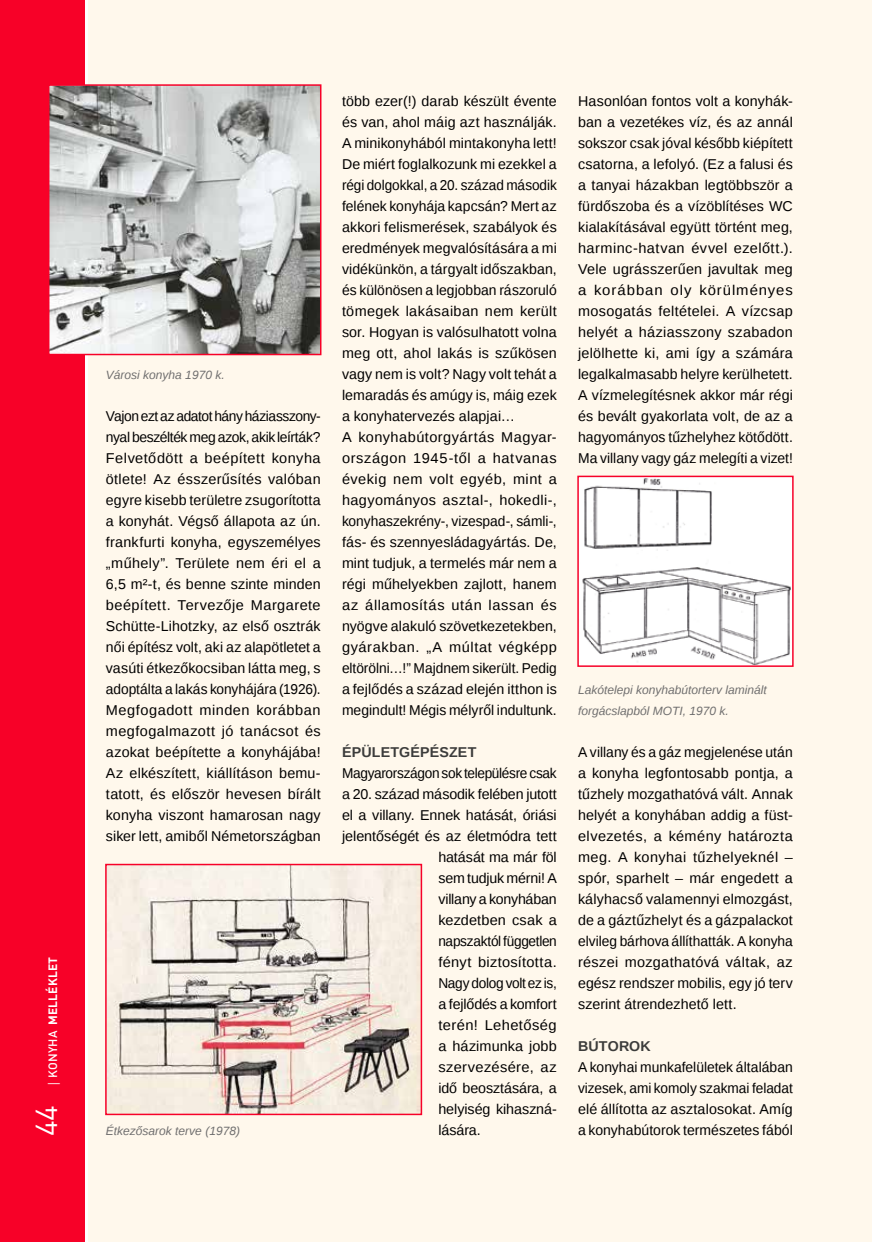
<style>
.page{position:relative;width:872px;height:1242px;background:#fff}
.page>*{position:absolute;margin:0;border:0;box-sizing:border-box;transform-origin:0 0}
.t1{font:30px "DIN Pro";color:#fff}
.t2{font:14.25px/21px "Liberation Sans";letter-spacing:.005em;color:#000;text-align:justify}
.t3{font:14.25px "Liberation Sans";letter-spacing:-.02em;color:#000;scale:.96 1}
.t4{font:14.25px "Liberation Sans";letter-spacing:-.025em;color:#000;scale:.96 1}
.t5{font:14.25px "Liberation Sans";letter-spacing:.025em;color:#000}
.t6{font:700 14.25px "Liberation Sans";letter-spacing:.01em;color:#3c3c3b}
.t7{font:14.25px "Liberation Sans";letter-spacing:-.015em;color:#000}
.t8{font:italic 12px/21px "Liberation Sans";color:#706f6f}
.t9{font:700 12px "DIN Pro";letter-spacing:.01em;color:#fff}
.s1{font-family:"Open Sans";font-weight:400}
.s2{font-weight:500}
</style>
<div class="page">
<div style="left:0;top:0;width:85px;height:1242px;background:#f70128"></div>
<div style="left:89px;top:0;width:783px;height:1242px;background:#fff8ec"></div>
<img style="left:580px;top:478px;width:210px;height:186px">
<div style="left:577px;top:475px;width:216px;height:192px;border:2px solid #f70128"></div>
<img style="left:51px;top:87px;width:267px;height:265px">
<div style="left:48px;top:84px;width:273px;height:271px;border:2px solid #f70128"></div>
<img style="left:108px;top:866px;width:311px;height:246px">
<div style="left:105px;top:863px;width:317px;height:252px;border:2px solid #f70128"></div>
<p class="t9" style="left:45px;top:1087px;width:132px;rotate:-90deg"><span class="s1">|</span> <span class="s2">KONYHA</span> MELLÉKLET</p>
<h1 class="t1" style="left:26px;top:1136px;width:33px;rotate:-90deg">44</h1>
<p class="t8" style="left:106px;top:364px;width:120px">Városi konyha 1970 k.</p>
<p class="t2" style="left:106px;top:406px;width:216px">Vajon ezt az adatot hány háziasszon - nyal beszélték meg azok, akik leírták?<br>Felvetődött a beépített konyha ötlete! Az ésszerűsítés valóban egyre kisebb területre zsugorította a konyhát. Végső állapota az ún. frankfurti konyha, egyszemélyes „műhely”. Területe nem éri el a 6,5 m²-t, és benne szinte minden beépített. Tervezője Margarete Schütte-Lihotzky, az első osztrák női építész volt, aki az alapötletet a vasúti étkezőkocsiban látta meg, s adoptálta a lakás konyhájára (1926).<br>Megfogadott minden korábban megfogalmazott jó tanácsot és azokat beépítette a konyhájába!<br>Az elkészített, kiállításon bemu&shy;tatott, és először hevesen bírált konyha viszont hamarosan nagy siker lett, amiből Németországban</p>
<p class="t8" style="left:106px;top:1120px;width:136px">Étkezősarok terve (1978)</p>
<p class="t2" style="left:342px;top:91px;width:216px;text-align:left">több ezer(!) darab készült évente és van, ahol máig azt használják.<br>A minikonyhából mintakonyha lett!<br>De miért foglalkozunk mi ezekkel a régi dolgokkal, a 20. század második felének konyhája kapcsán? Mert az akkori felismerések, szabályok és eredmények megvalósítására a mi vidékünkön, a tárgyalt időszakban, és különösen a legjobban rászoruló tömegek lakásaiban nem került sor. Hogyan is valósulhatott volna meg ott, ahol lakás is szűkösen vagy nem is volt? Nagy volt tehát a lemaradás és amúgy is, máig ezek a konyhatervezés alapjai…<br>A konyhabútorgyártás Magyar&shy;országon 1945-től a hatvanas évekig nem volt egyéb, mint a hagyományos asztal-, hokedli-, konyhaszekrény-, vizespad-, sámli-, fás- és szennyesládagyártás. De, mint tudjuk, a termelés már nem a régi műhelyekben zajlott, hanem az államosítás után lassan és nyögve alakuló szövetkezetekben, gyárakban. „A múltat végképp eltörölni…!” Majdnem sikerült. Pedig a fejlődés a század elején itthon is megindult! Mégis mélyről indultunk.</p>
<p class="t6" style="left:342px;top:742px;width:136px">ÉPÜLETGÉPÉSZET</p>
<p class="t4" style="left:342px;top:765px;width:225px">Magyarországon sok településre csak</p>
<p class="t2" style="left:342px;top:784px;width:216px">a 20. század második felében jutott</p>
<p class="t2" style="left:342px;top:805px;width:216px">el a villany. Ennek hatását, óriási</p>
<p class="t2" style="left:342px;top:826px;width:216px">jelentőségét és az életmódra tett</p>
<p class="t2" style="left:438px;top:847px;width:120px">hatását ma már föl</p>
<p class="t2" style="left:438px;top:868px;width:120px">sem tudjuk mérni! A</p>
<p class="t7" style="left:438px;top:891px;width:120px">villany a konyhában</p>
<p class="t2" style="left:438px;top:910px;width:120px">kezdetben csak a</p>
<p class="t3" style="left:438px;top:933px;width:125px">napszaktól független</p>
<p class="t2" style="left:438px;top:952px;width:120px">fényt biztosította.</p>
<p class="t3" style="left:438px;top:975px;width:125px">Nagy dolog volt ez is,</p>
<p class="t2" style="left:438px;top:994px;width:120px">a fejlődés a komfort</p>
<p class="t5" style="left:438px;top:1017px;width:120px">terén! Lehetőség</p>
<p class="t2" style="left:438px;top:1036px;width:120px">a házimunka jobb</p>
<p class="t5" style="left:438px;top:1059px;width:120px">szervezésére, az</p>
<p class="t2" style="left:438px;top:1078px;width:120px">idő beosztására, a</p>
<p class="t2" style="left:438px;top:1099px;width:120px">helyiség kihaszná-</p>
<p class="t2" style="left:438px;top:1120px;width:44px">lására.</p>
<p class="t2" style="left:578px;top:91px;width:216px">Hasonlóan fontos volt a konyhák&shy;ban a vezetékes víz, és az annál sokszor csak jóval később kiépített csatorna, a lefolyó. (Ez a falusi és a tanyai házakban legtöbbször a fürdőszoba és a vízöblítéses WC kialakításával együtt történt meg, harminc-hatvan évvel ezelőtt.).<br>Vele ugrásszerűen javultak meg a korábban oly körülményes mosogatás feltételei. A vízcsap helyét a háziasszony szabadon jelölhette ki, ami így a számára legalkalmasabb helyre kerülhetett.<br>A vízmelegítésnek akkor már régi és bevált gyakorlata volt, de az a hagyományos tűzhelyhez kötődött.<br>Ma villany vagy gáz melegíti a vizet!</p>
<p class="t8" style="left:578px;top:679px;width:190px">Lakótelepi konyhabútorterv laminált forgácslapból MOTI, 1970 k.</p>
<p class="t2" style="left:578px;top:742px;width:216px">A villany és a gáz megjelenése után a konyha legfontosabb pontja, a tűzhely mozgathatóvá vált. Annak helyét a konyhában addig a füst&shy;elvezetés, a kémény határozta meg. A konyhai tűzhelyeknél – spór, sparhelt – már engedett a kályhacső valamennyi elmozgást, de a gáztűzhelyt és a gázpalackot elvileg bárhova állíthatták. A konyha részei mozgathatóvá váltak, az egész rendszer mobilis, egy jó terv szerint átrendezhető lett.</p>
<p class="t6" style="left:578px;top:1036px;width:74px">BÚTOROK</p>
<p class="t2" style="left:578px;top:1057px;width:216px">A konyhai munkafelületek általában vizesek, ami komoly szakmai feladat elé állította az asztalosokat. Amíg a konyhabútorok természetes fából</p>
</div>
